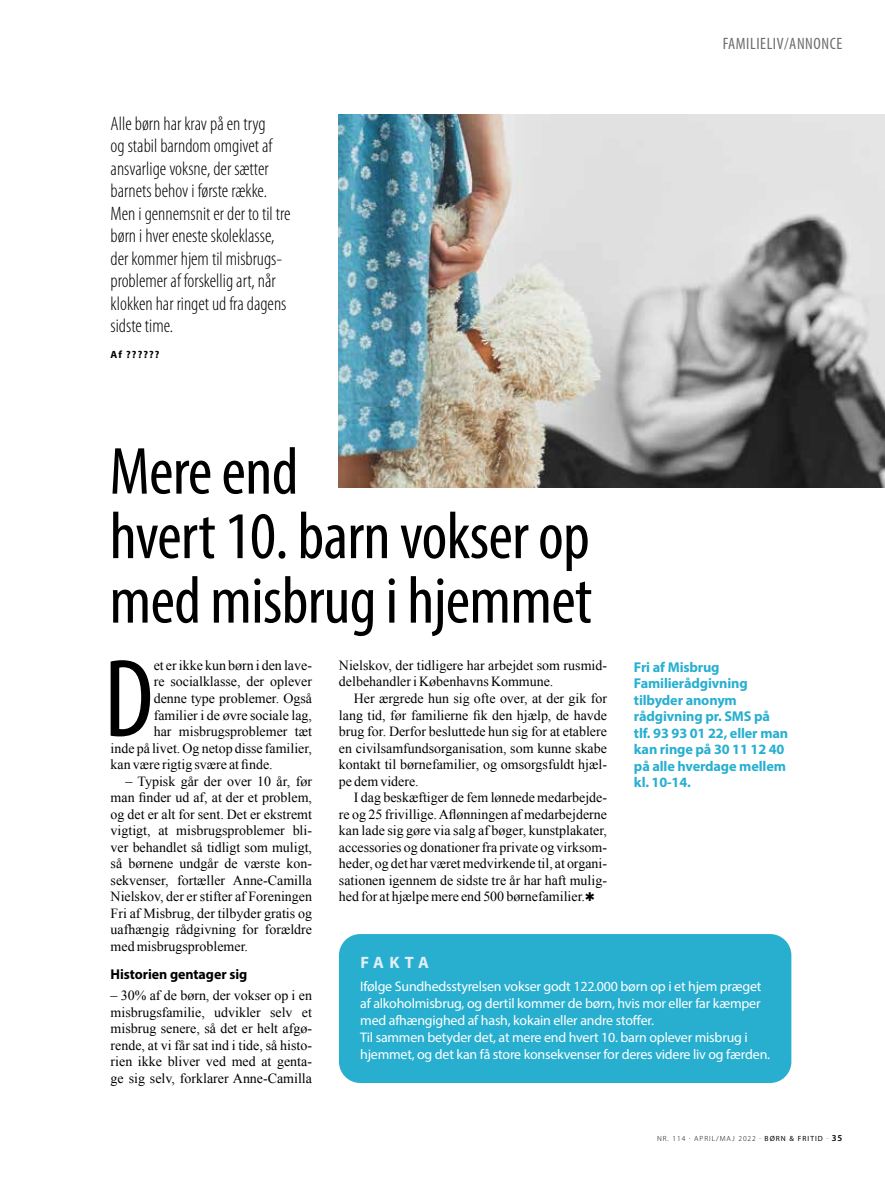
<style>
.page{position:relative;width:885px;height:1183px;background:#fff}
.page>*{position:absolute;margin:0;border:0;box-sizing:border-box;transform-origin:0 0}
.t1{font:condensed 111.9px "Myriad Pro";color:#000}
.t2{font:condensed 67.2px/64.5px "Myriad Pro";letter-spacing:-.01em;color:#000}
.t3{font:300 condensed 19.5px/22.5px "Myriad Pro";color:#000}
.t4{font:condensed 16.5px "Myriad Pro";letter-spacing:.035em;color:#6e6e6e}
.t5{font:700 16.5px "Myriad Pro";letter-spacing:.285em;color:#e1eff6}
.t6{font:700 14.25px/16.5px "Myriad Pro";letter-spacing:-.01em;color:#28afd0}
.t7{font:700 14.25px "Myriad Pro";letter-spacing:-.005em;color:#000}
.t8{font:13.95px/16.5px "Times New Roman";color:#000;text-align:justify}
.t9{font:13.95px/17px "Myriad Pro";letter-spacing:-.015em;color:#fff}
.t10{font:700 10.5px "Myriad Pro";color:#000}
.t11{font:300 7.5px "Myriad Pro";letter-spacing:.135em;color:#000}
.s1{font-weight:400}
.s2{font-weight:600;font-size:9px}
</style>
<div class="page">
<div style="left:339px;top:933px;width:452px;height:149px;background:#28afd0;border-radius:21px"></div>
<img style="left:339px;top:115px;width:545px;height:372px">
<p class="t3" style="left:111px;top:112px;width:181px">Alle børn har krav på en tryg<br>og stabil barndom omgivet af ansvarlige voksne, der sætter barnets behov i første række.<br>Men i gennemsnit er der to til tre børn i hver eneste skoleklasse, der kommer hjem til misbrugs&shy;problemer af forskellig art, når klokken har ringet ud fra dagens sidste time.</p>
<p class="t10" style="left:111px;top:347px;width:50px">Af ??????</p>
<h2 class="t2" style="left:109px;top:438px;width:484px">Mere end<br>hvert 10. barn vokser op med misbrug i hjemmet</h2>
<p class="t4" style="left:722px;top:33px;width:121px">FAMILIELIV/ANNONCE</p>
<h1 class="t1" style="left:104px;top:631px;width:51px">D</h1>
<p class="t8" style="left:154px;top:656px;width:160px">et er ikke kun børn i den lave-</p>
<p class="t8" style="left:154px;top:673px;width:160px">re socialklasse, der oplever</p>
<p class="t8" style="left:154px;top:689px;width:160px">denne type problemer. Også</p>
<p class="t8" style="left:154px;top:706px;width:160px">familier i de øvre sociale lag,</p>
<p class="t8" style="left:154px;top:722px;width:160px">har misbrugsproblemer tæt</p>
<p class="t8" style="left:111px;top:739px;width:203px">inde på livet. Og netop disse familier,</p>
<p class="t8" style="left:111px;top:755px;width:163px">kan være rigtig svære at finde.</p>
<p class="t8" style="left:111px;top:772px;width:203px;text-indent:15px">– Typisk går der over 10 år, før man finder ud af, at der et problem, og det er alt for sent. Det er ekstremt vigtigt, at misbrugsproblemer bli&shy;ver behandlet så tidligt som muligt, så børnene undgår de værste kon&shy;sekvenser, fortæller Anne-Camilla Nielskov, der er stifter af Foreningen Fri af Misbrug, der tilbyder gratis og uafhængig rådgivning for forældre med misbrugsproblemer.</p>
<p class="t7" style="left:111px;top:964px;width:138px">Historien gentager sig</p>
<p class="t8" style="left:111px;top:986px;width:203px">– 30% af de børn, der vokser op i en misbrugsfamilie, udvikler selv et misbrug senere, så det er helt afgø&shy;rende, at vi får sat ind i tide, så histo&shy;rien ikke bliver ved med at genta&shy;ge sig selv, forklarer Anne-Camilla</p>
<p class="t8" style="left:339px;top:656px;width:269px">Nielskov, der tidligere har arbejdet som rusmid&shy;delbehandler i Københavns Kommune.</p>
<p class="t8" style="left:339px;top:689px;width:269px;text-indent:15px">Her ærgrede hun sig ofte over, at der gik for lang tid, før familierne fik den hjælp, de havde brug for. Derfor besluttede hun sig for at etablere en civilsamfundsorganisation, som kunne skabe kontakt til børnefamilier, og omsorgsfuldt hjæl&shy;pe dem videre.</p>
<p class="t8" style="left:339px;top:788px;width:269px;text-indent:15px">I dag beskæftiger de fem lønnede medarbejde&shy;re og 25 frivillige. Aflønningen af medarbejderne kan lade sig gøre via salg af bøger, kunstplakater, accessories og donationer fra private og virksom&shy;heder, og det har været medvirkende til, at organi&shy;sationen igennem de sidste tre år har haft mulig&shy;hed for at hjælpe mere end 500 børnefamilier.</p>
<p class="t6" style="left:634px;top:658px;width:156px">Fri af Misbrug<br>Familierådgivning tilbyder anonym rådgivning pr. SMS på tlf. 93 93 01 22, eller man kan ringe på 30 11 12 40 på alle hverdage mellem kl. 10-14.</p>
<p class="t5" style="left:360px;top:951px;width:70px">FAKTA</p>
<p class="t9" style="left:360px;top:977px;width:411px">Ifølge Sundhedsstyrelsen vokser godt 122.000 børn op i et hjem præget af alkoholmisbrug, og dertil kommer de børn, hvis mor eller far kæmper med afhængighed af hash, kokain eller andre stoffer.<br>Til sammen betyder det, at mere end hvert 10. barn oplever misbrug i hjemmet, og det kan få store konsekvenser for deres videre liv og færden.</p>
<p class="t11" style="left:657px;top:1133px;width:187px">NR. 114 · APRIL/MAJ 2022 · <span class="s1">BØRN &amp; FRITID</span> · <span class="s2">35</span></p>
</div>
